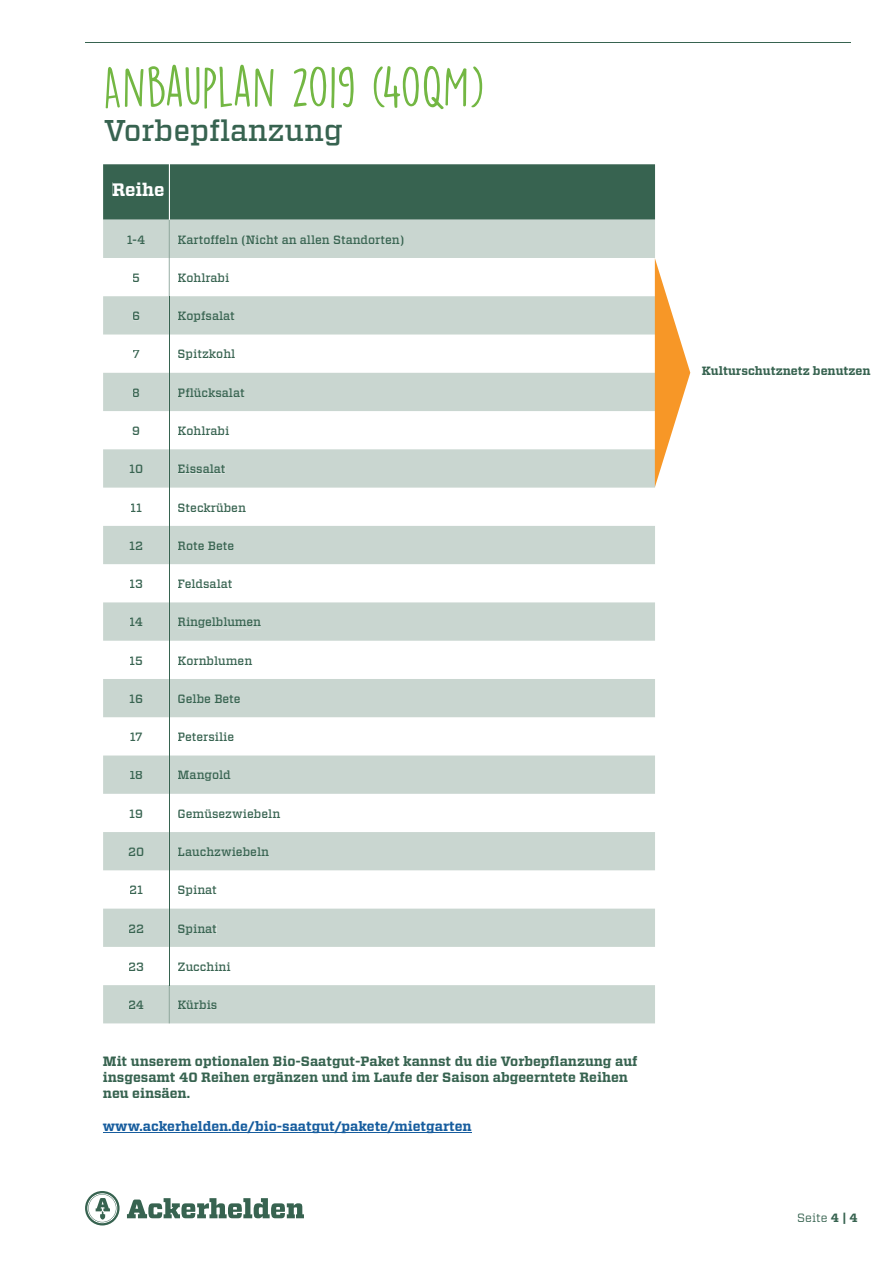
<style>
.page{position:relative;width:893px;height:1263px;background:#fff}
.page>*{position:absolute;margin:0;border:0;box-sizing:border-box;transform-origin:0 0}
.t1{font:50.55px "Lemon Yellow Sun";letter-spacing:-.025em;color:#73b743}
.t2{font:500 30px "Vitesse";color:#376350}
.t3{font:700 18px "Vitesse";color:#fff}
.t4{font:700 13.5px/16.2px "Vitesse";color:#376350}
.t5{font:700 13.5px "Vitesse";color:#175d9e}
.t6{font:500 12px "Vitesse";color:#376350}
.t7{font:700 12px "Vitesse";color:#376350}
.t8{font:12px "Vitesse";letter-spacing:.005em;color:#376350}
.s1{font-weight:700}
</style>
<div class="page">
<hr style="left:85px;top:43px;width:765px;height:1px;background:#376350">
<svg style="left:85px;top:1191px;width:35px;height:34px"></svg>
<svg style="left:127px;top:1198px;width:177px;height:20px"></svg>
<hr style="left:103px;top:1132px;width:369px;height:1px;background:#175d9e">
<svg style="left:103px;top:164px;width:587px;height:859px"></svg>
<h1 class="t1" style="left:103px;top:55px;width:383px">ANBAUPLAN 2019 (40QM)</h1>
<h2 class="t2" style="left:104px;top:111px;width:240px">Vorbepflanzung</h2>
<h3 class="t3" style="left:112px;top:177px;width:54px">Reihe</h3>
<p class="t6" style="left:127px;top:231px;width:20px">1-4</p>
<p class="t6" style="left:178px;top:231px;width:228px">Kartoffeln (Nicht an allen Standorten)</p>
<p class="t6" style="left:132px;top:270px;width:9px">5</p>
<p class="t6" style="left:178px;top:270px;width:53px">Kohlrabi</p>
<p class="t6" style="left:132px;top:308px;width:9px">6</p>
<p class="t6" style="left:178px;top:308px;width:59px">Kopfsalat</p>
<p class="t6" style="left:132px;top:346px;width:9px">7</p>
<p class="t6" style="left:178px;top:346px;width:59px">Spitzkohl</p>
<p class="t6" style="left:132px;top:385px;width:9px">8</p>
<p class="t6" style="left:178px;top:385px;width:69px">Pflücksalat</p>
<p class="t6" style="left:132px;top:423px;width:9px">9</p>
<p class="t6" style="left:178px;top:423px;width:53px">Kohlrabi</p>
<p class="t6" style="left:129px;top:461px;width:15px">10</p>
<p class="t6" style="left:178px;top:461px;width:49px">Eissalat</p>
<p class="t6" style="left:130px;top:499px;width:13px">11</p>
<p class="t6" style="left:178px;top:499px;width:70px">Steckrüben</p>
<p class="t6" style="left:129px;top:538px;width:15px">12</p>
<p class="t6" style="left:178px;top:538px;width:58px">Rote Bete</p>
<p class="t6" style="left:129px;top:576px;width:15px">13</p>
<p class="t6" style="left:178px;top:576px;width:56px">Feldsalat</p>
<p class="t6" style="left:129px;top:614px;width:15px">14</p>
<p class="t6" style="left:178px;top:614px;width:85px">Ringelblumen</p>
<p class="t6" style="left:129px;top:652px;width:15px">15</p>
<p class="t6" style="left:178px;top:652px;width:76px">Kornblumen</p>
<p class="t6" style="left:129px;top:691px;width:15px">16</p>
<p class="t6" style="left:178px;top:691px;width:65px">Gelbe Bete</p>
<p class="t6" style="left:130px;top:729px;width:14px">17</p>
<p class="t6" style="left:178px;top:729px;width:58px">Petersilie</p>
<p class="t6" style="left:129px;top:767px;width:15px">18</p>
<p class="t6" style="left:178px;top:767px;width:55px">Mangold</p>
<p class="t6" style="left:129px;top:805px;width:15px">19</p>
<p class="t6" style="left:178px;top:805px;width:104px">Gemüsezwiebeln</p>
<p class="t6" style="left:128px;top:844px;width:18px">20</p>
<p class="t6" style="left:178px;top:844px;width:93px">Lauchzwiebeln</p>
<p class="t6" style="left:129px;top:882px;width:15px">21</p>
<p class="t6" style="left:178px;top:882px;width:41px">Spinat</p>
<p class="t6" style="left:128px;top:920px;width:17px">22</p>
<p class="t6" style="left:178px;top:920px;width:41px">Spinat</p>
<p class="t6" style="left:128px;top:959px;width:17px">23</p>
<p class="t6" style="left:178px;top:959px;width:55px">Zucchini</p>
<p class="t6" style="left:128px;top:997px;width:17px">24</p>
<p class="t6" style="left:178px;top:997px;width:41px">Kürbis</p>
<p class="t4" style="left:103px;top:1053px;width:536px">Mit unserem optionalen Bio-Saatgut-Paket kannst du die Vorbepflanzung auf insgesamt 40 Reihen ergänzen und im Laufe der Saison abgeerntete Reihen neu einsäen.</p>
<p class="t5" style="left:103px;top:1117px;width:370px">www.ackerhelden.de/bio-saatgut/pakete/mietgarten</p>
<p class="t7" style="left:702px;top:363px;width:170px">Kulturschutznetz benutzen</p>
<p class="t8" style="left:797px;top:1210px;width:62px">Seite <span class="s1">4 | 4</span></p>
</div>
